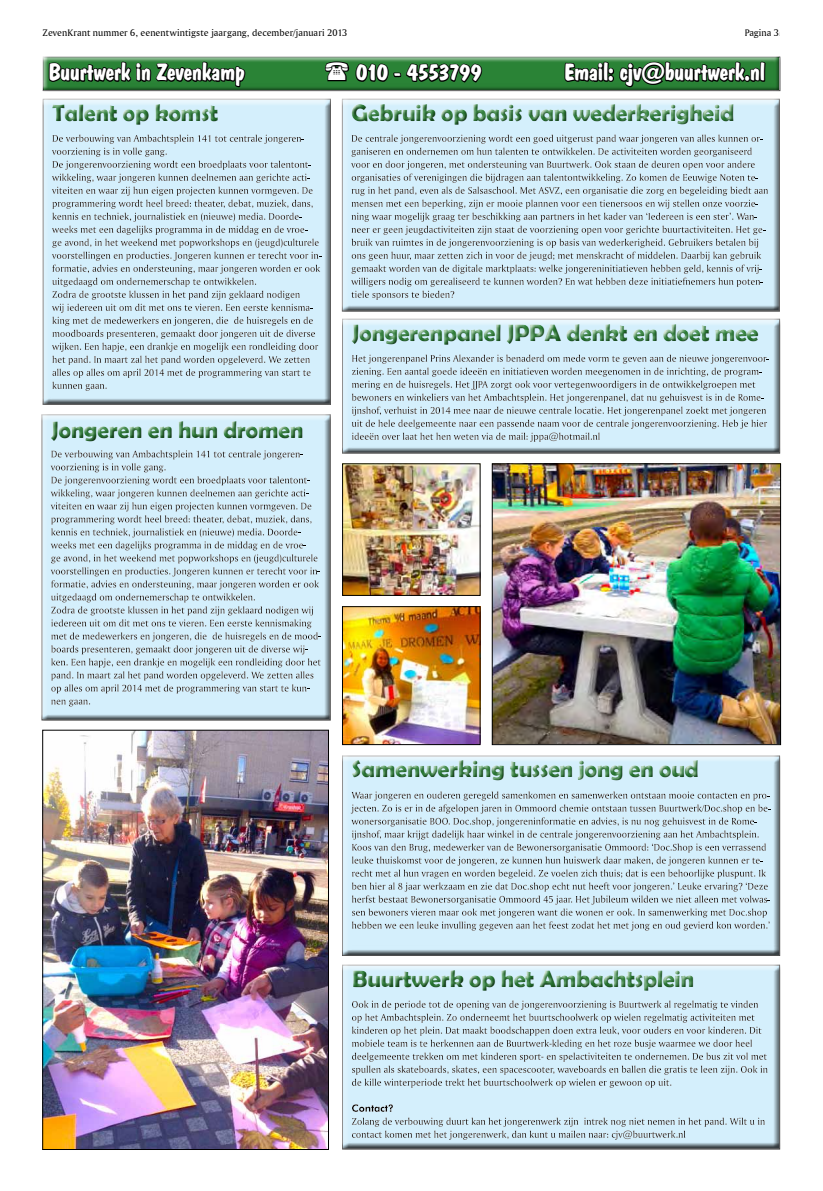
<style>
.page{position:relative;width:823px;height:1191px;background:#fff}
.page>*{position:absolute;margin:0;border:0;box-sizing:border-box;transform-origin:0 0}
.t1{font:700 24px "Berlin Sans FB Demi";letter-spacing:-.02em;color:#2a8336}
.t2{font:24px "Dom Bold BT";letter-spacing:-.02em;color:#fff}
.t3{font:24px "Dom Bold BT";letter-spacing:-.05em;color:#fff}
.t4{font:10px "Amerigo BT Roman A";letter-spacing:.005em;color:#000}
</style>
<div class="page">
<div style="left:341px;top:964px;width:439px;height:186px;background:#000;opacity:.75"></div>
<div style="left:349px;top:964px;width:345px;height:29px;background:linear-gradient(to right,#e8f6fd,#e8f6fd)"></div>
<svg style="left:349px;top:967px;width:349px;height:29px;background:#cde5f0"></svg>
<div style="left:40px;top:414px;width:291px;height:307px;background:#000;opacity:.75"></div>
<div style="left:49px;top:418px;width:258px;height:28px;background:#d4effc"></div>
<div style="left:341px;top:318px;width:439px;height:136px;background:#000;opacity:.75"></div>
<div style="left:341px;top:755px;width:439px;height:201px;background:#000;opacity:.75"></div>
<div style="left:349px;top:755px;width:352px;height:28px;background:#d4d7d9"></div>
<svg style="left:350px;top:757px;width:353px;height:29px;background:#cfe7f2"></svg>
<img style="left:344px;top:465px;width:134px;height:128px">
<img style="left:344px;top:608px;width:134px;height:134px">
<div style="left:342px;top:606px;width:138px;height:138px;border:1px solid #000"></div>
<img style="left:494px;top:465px;width:284px;height:277px">
<div style="left:492px;top:463px;width:288px;height:281px;border:1px solid #000"></div>
<img style="left:45px;top:732px;width:281px;height:415px">
<svg style="left:43px;top:56px;width:737px;height:386px;background:#bad2d6"></svg>
<p class="t4" style="left:43px;top:27px;width:306px">ZevenKrant nummer 6, eenentwintigste jaargang, december/januari 2013</p>
<p class="t4" style="left:744px;top:27px;width:36px">Pagina 3</p>
<p class="t4" style="left:752px;top:27px;width:28px">Pagina</p>
<p class="t2" style="left:48px;top:58px;width:198px">Buurtwerk in Zevenkamp</p>
<p class="t3" style="left:355px;top:58px;width:127px">010 - 4553799</p>
<p class="t2" style="left:563px;top:58px;width:203px">Email: cjv@buurtwerk.nl</p>
<p class="t1" style="left:52px;top:99px;width:168px">Talent op komst</p>
<p class="t1" style="left:351px;top:99px;width:384px">Gebruik op basis van wederkerigheid</p>
<p class="t1" style="left:51px;top:416px;width:254px">Jongeren en hun dromen</p>
<p class="t1" style="left:351px;top:319px;width:408px">Jongerenpanel JPPA denkt en doet mee</p>
<p class="t1" style="left:351px;top:755px;width:348px">Samenwerking tussen jong en oud</p>
<p class="t1" style="left:352px;top:965px;width:343px">Buurtwerk op het Ambachtsplein</p>
</div>
